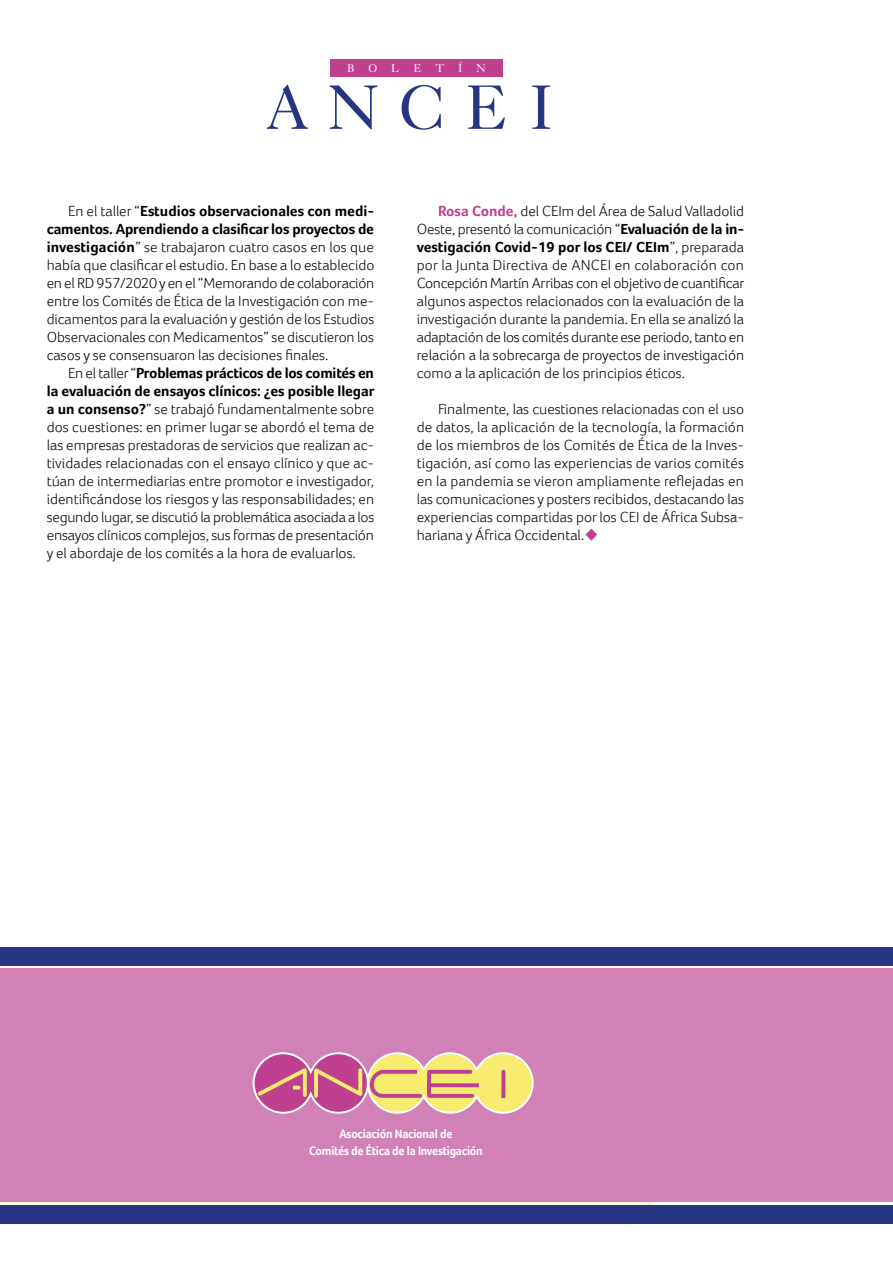
<style>
.page{position:relative;width:893px;height:1263px;background:#fff}
.page>*{position:absolute;margin:0;border:0;box-sizing:border-box;transform-origin:0 0}
.t1{font:62.85px "Caslon 540 LT Std";letter-spacing:.31em;color:#283583}
.t2{font:300 15px/18px "Foco Corp";color:#000;text-align:justify}
.t3{font:700 12.75px/16.6px "Foco Corp";letter-spacing:-.02em;color:#fff;text-align:center;scale:.92 1}
.t4{font:11.25px "Caslon 540 LT Std";letter-spacing:1.23em;color:#fff}
.s1{font-weight:700}
.s2{font-weight:700;color:#c04090}
.s3{color:#c04090}
</style>
<div class="page">
<div style="left:330px;top:60px;width:173px;height:17px;background:#c04090"></div>
<div style="left:0;top:1202px;width:653px;height:23px;background:#fdf9da"></div>
<div style="left:0;top:969px;width:893px;height:233px;background:#d181b5"></div>
<div style="left:0;top:1205px;width:893px;height:19px;background:#283583"></div>
<div style="left:0;top:946px;width:893px;height:19px;background:#283583"></div>
<svg style="left:252px;top:1052px;width:282px;height:62px"></svg>
<p class="t4" style="left:347px;top:62px;width:140px">BOLETÍN</p>
<h1 class="t1" style="left:266px;top:69px;width:289px">ANCEI</h1>
<p class="t2" style="left:47px;top:202px;width:329px;text-indent:21px">En el taller “<span class="s1">Estudios observacionales con medi&shy;camentos. Aprendiendo a clasificar los proyectos de investigación</span>” se trabajaron cuatro casos en los que había que clasificar el estudio. En base a lo establecido en el RD 957/2020 y en el “Memorando de colaboración entre los Comités de Ética de la Investigación con me&shy;dicamentos para la evaluación y gestión de los Estudios Observacionales con Medicamentos” se discutieron los casos y se consensuaron las decisiones finales.</p>
<p class="t2" style="left:47px;top:364px;width:329px;text-indent:21px">En el taller “<span class="s1">Problemas prácticos de los comités en la evaluación de ensayos clínicos: ¿es posible llegar a un consenso?</span>” se trabajó fundamentalmente sobre dos cuestiones: en primer lugar se abordó el tema de las empresas prestadoras de servicios que realizan ac&shy;tividades relacionadas con el ensayo clínico y que ac&shy;túan de intermediarias entre promotor e investigador, identificándose los riesgos y las responsabilidades; en segundo lugar, se discutió la problemática asociada a los ensayos clínicos complejos, sus formas de presentación y el abordaje de los comités a la hora de evaluarlos.</p>
<p class="t2" style="left:417px;top:202px;width:329px;text-indent:21px"><span class="s2">Rosa Conde,</span> del CEIm del Área de Salud Valladolid Oeste, presentó la comunicación “<span class="s1">Evaluación de la in&shy;vestigación Covid-19 por los CEI/ CEIm</span>”, preparada por la Junta Directiva de ANCEI en colaboración con Concepción Martín Arribas con el objetivo de cuantificar algunos aspectos relacionados con la evaluación de la investigación durante la pandemia. En ella se analizó la adaptación de los comités durante ese periodo, tanto en relación a la sobrecarga de proyectos de investigación como a la aplicación de los principios éticos.</p>
<p class="t2" style="left:417px;top:400px;width:329px;text-indent:21px">Finalmente, las cuestiones relacionadas con el uso de datos, la aplicación de la tecnología, la formación de los miembros de los Comités de Ética de la Inves&shy;tigación, así como las experiencias de varios comités en la pandemia se vieron ampliamente reflejadas en las comunicaciones y posters recibidos, destacando las experiencias compartidas por los CEI de África Subsa&shy;hariana y África Occidental.<span class="s3">◆</span></p>
<p class="t3" style="left:309px;top:1125px;width:190px">Asociación Nacional de<br>Comités de Ética de la Investigación</p>
</div>
